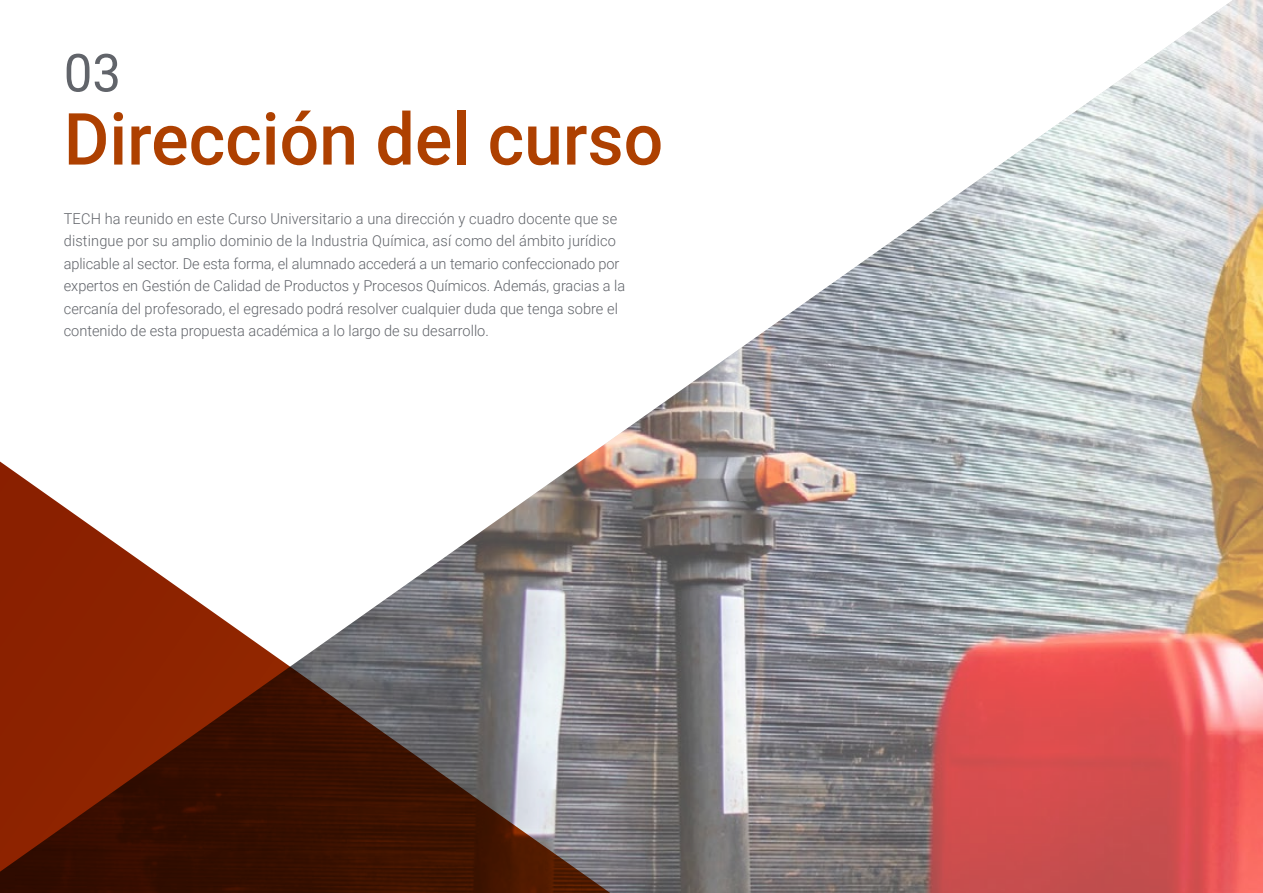
<style>
.page{position:relative;width:1263px;height:893px;background:#fff}
.page>*{position:absolute;margin:0;border:0;box-sizing:border-box;transform-origin:0 0}
.t1{font:500 72px "Roboto";color:#ae4000}
.t2{font:52.5px "Roboto";color:#61646a}
.t3{font:300 15px/22.5px "Roboto";color:#61646a}
</style>
<div class="page">
<img style="left:602px;top:0;width:661px;height:893px">
<svg style="left:0;top:446px;width:640px;height:447px"></svg>
<h2 class="t2" style="left:64px;top:36px;width:59px">03</h2>
<h1 class="t1" style="left:64px;top:89px;width:601px">Dirección del curso</h1>
<p class="t3" style="left:64px;top:207px;width:563px">TECH ha reunido en este Curso Universitario a una dirección y cuadro docente que se distingue por su amplio dominio de la Industria Química, así como del ámbito jurídico aplicable al sector. De esta forma, el alumnado accederá a un temario confeccionado por expertos en Gestión de Calidad de Productos y Procesos Químicos. Además, gracias a la cercanía del profesorado, el egresado podrá resolver cualquier duda que tenga sobre el contenido de esta propuesta académica a lo largo de su desarrollo.</p>
</div>
